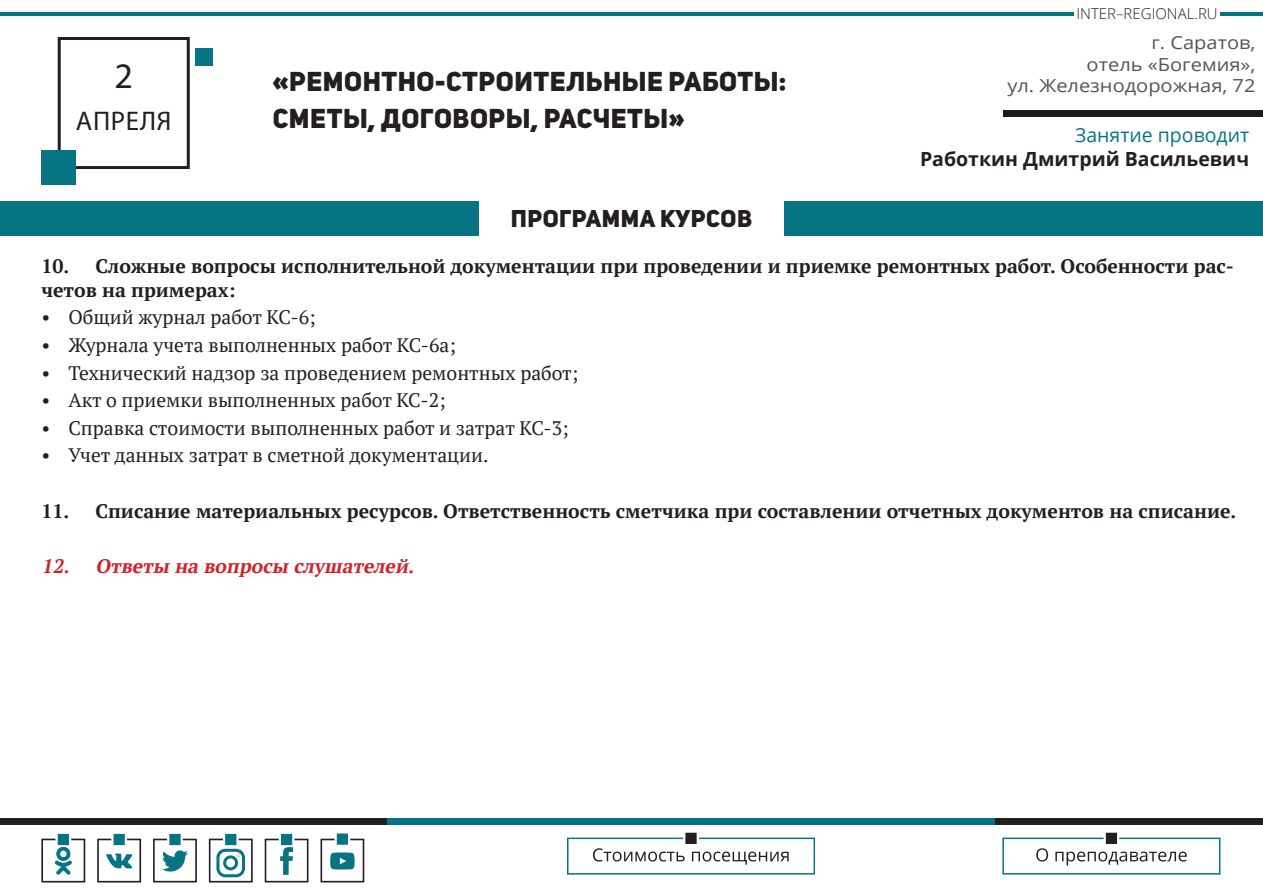
<style>
.page{position:relative;width:1263px;height:893px;background:#fff}
.page>*{position:absolute;margin:0;border:0;box-sizing:border-box;transform-origin:0 0}
.Стиль_абзаца_2{font:36px "Myriad Pro";color:#231f20}
.Стиль_абзаца_2-2{font:27px "Uni Sans Heavy CAPS";letter-spacing:.02em;color:#231f20}
.Стиль_абзаца_2-3{font:27px "Myriad Pro";letter-spacing:.02em;color:#231f20}
.Стиль_абзаца_2-4{font:24px "Uni Sans Heavy CAPS";letter-spacing:.02em;color:#231f20}
.t1{font:19.5px "PT Serif";color:#231f20}
.Стиль_абзаца_2-5{font:700 19.5px/23.4px "PT Serif";color:#231f20}
.Стиль_абзаца_2-6{font:700 19.5px/24px "Open Sans";color:#231f20;text-align:right}
.Стиль_абзаца_2-7{font:italic 700 19.5px "PT Serif";color:#d1232a}
.Стиль_абзаца_2-8{font:18px/21.6px "Open Sans";color:#555;text-align:right;scale:1.11 1}
.t2{font:300 15px "Open Sans";color:#231f20}
.s1{font-weight:400;color:#067482}
</style>
<div class="page">
<div style="left:0;top:818px;width:387px;height:7px;background:#231f20"></div>
<div style="left:995px;top:818px;width:268px;height:7px;background:#231f20"></div>
<div style="left:387px;top:818px;width:608px;height:7px;background:#067482"></div>
<svg style="left:567px;top:832px;width:248px;height:43px"></svg>
<svg style="left:41px;top:833px;width:44px;height:49px"></svg>
<svg style="left:97px;top:833px;width:44px;height:49px"></svg>
<svg style="left:153px;top:833px;width:44px;height:49px"></svg>
<svg style="left:265px;top:833px;width:43px;height:49px"></svg>
<svg style="left:320px;top:833px;width:44px;height:49px"></svg>
<hr style="left:0;top:12px;width:387px;height:4px;background:#067482">
<hr style="left:1220px;top:12px;width:43px;height:4px;background:#067482">
<hr style="left:387px;top:12px;width:687px;height:4px;background:#067482">
<svg style="left:1036px;top:848px;width:12px;height:13px"></svg>
<div style="left:1002px;top:838px;width:218px;height:37px;border:2px solid #067482"></div>
<svg style="left:1055px;top:832px;width:132px;height:34px"></svg>
<svg style="left:209px;top:833px;width:44px;height:49px"></svg>
<div style="left:58px;top:37px;width:132px;height:132px;border:3px solid #231f20"></div>
<div style="left:0;top:202px;width:1263px;height:34px;background:#067482"></div>
<div style="left:479px;top:194px;width:304px;height:51px;background:#fff"></div>
<div style="left:41px;top:151px;width:34px;height:34px;background:#067482"></div>
<div style="left:196px;top:48px;width:17px;height:17px;background:#067482"></div>
<div style="left:1003px;top:110px;width:260px;height:7px;background:#1c1c1c"></div>
<p class="Стиль_абзаца_2" style="left:114px;top:54px;width:20px">2</p>
<p class="Стиль_абзаца_2-3" style="left:76px;top:104px;width:97px">АПРЕЛЯ</p>
<p class="Стиль_абзаца_2-2" style="left:272px;top:64px;width:515px">«РЕМОНТНО-СТРОИТЕЛЬНЫЕ РАБОТЫ:</p>
<p class="Стиль_абзаца_2-2" style="left:273px;top:101px;width:414px">СМЕТЫ, ДОГОВОРЫ, РАСЧЕТЫ»</p>
<p class="Стиль_абзаца_2-4" style="left:511px;top:203px;width:243px">ПРОГРАММА КУРСОВ</p>
<p class="t2" style="left:1076px;top:3px;width:143px">INTER–REGIONAL.RU</p>
<p class="Стиль_абзаца_2-8" style="left:1007px;top:31px;width:225px">г. Саратов,<br>отель «Богемия»,<br>ул. Железнодорожная, 72</p>
<p class="Стиль_абзаца_2-6" style="left:920px;top:122px;width:331px"><span class="s1">Занятие проводит<br></span>Работкин Дмитрий Васильевич</p>
<p class="Стиль_абзаца_2-5" style="left:41px;top:254px;width:1194px">10. Сложные вопросы исполнительной документации при проведении и приемке ремонтных работ. Особенности рас&shy;четов на примерах:</p>
<p class="t1" style="left:41px;top:305px;width:276px">• Общий журнал работ КС-6;</p>
<p class="t1" style="left:41px;top:332px;width:416px">• Журнала учета выполненных работ КС-6а;</p>
<p class="t1" style="left:41px;top:360px;width:538px">• Технический надзор за проведением ремонтных работ;</p>
<p class="t1" style="left:41px;top:388px;width:406px">• Акт о приемки выполненных работ КС-2;</p>
<p class="t1" style="left:41px;top:415px;width:529px">• Справка стоимости выполненных работ и затрат КС-3;</p>
<p class="t1" style="left:41px;top:443px;width:449px">• Учет данных затрат в сметной документации.</p>
<p class="Стиль_абзаца_2-5" style="left:41px;top:499px;width:1196px">11. Списание материальных ресурсов. Ответственность сметчика при составлении отчетных документов на списание.</p>
<p class="Стиль_абзаца_2-7" style="left:41px;top:553px;width:378px">12. Ответы на вопросы слушателей.</p>
</div>
